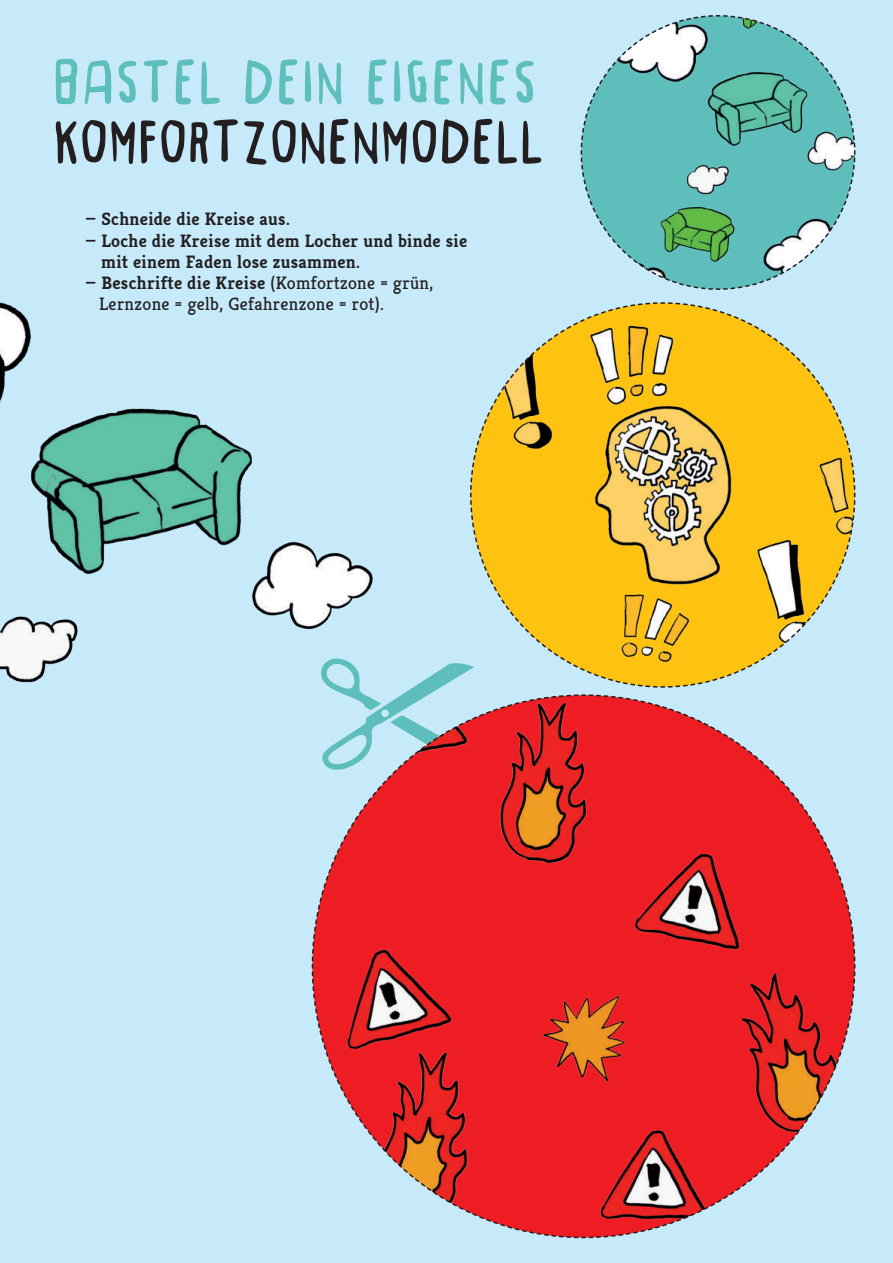
<style>
.page{position:relative;width:893px;height:1263px;background:#c6eafa}
.page>*{position:absolute;margin:0;border:0;box-sizing:border-box;transform-origin:0 0}
.t1{font:75.3px "BNW MIS schmal";letter-spacing:.06em;color:#231f20}
.t2{font:75.3px "BNW MIS schmal";letter-spacing:.08em;color:#5ebebc}
.t3{font:700 18px/21.3px "Kreon";letter-spacing:.02em;color:#231f20}
.t4{font:18px/21.3px "Kreon";letter-spacing:.02em;color:#231f20}
.s1{font-weight:700}
</style>
<div class="page">
<svg style="left:311px;top:706px;width:545px;height:533px"></svg>
<svg style="left:470px;top:302px;width:386px;height:386px"></svg>
<svg style="left:580px;top:15px;width:276px;height:275px"></svg>
<img style="left:0;top:302px;width:282px;height:381px">
<svg style="left:282px;top:499px;width:378px;height:290px"></svg>
<h1 class="t2" style="left:55px;top:41px;width:481px">BASTEL DEIN EIGENES</h1>
<h1 class="t1" style="left:55px;top:100px;width:488px">KOMFORTZONENMODELL</h1>
<p class="t3" style="left:85px;top:211px;width:206px">— Schneide die Kreise aus.</p>
<p class="t3" style="left:101px;top:232px;width:367px;text-indent:-16px">— Loche die Kreise mit dem Locher und binde sie mit einem Faden lose zusammen.</p>
<p class="t4" style="left:99px;top:273px;width:336px;text-indent:-14px"><span class="s1">— Beschrifte die Kreise</span> (Komfortzone = grün,<br>Lernzone = gelb, Gefahrenzone = rot).</p>
</div>
